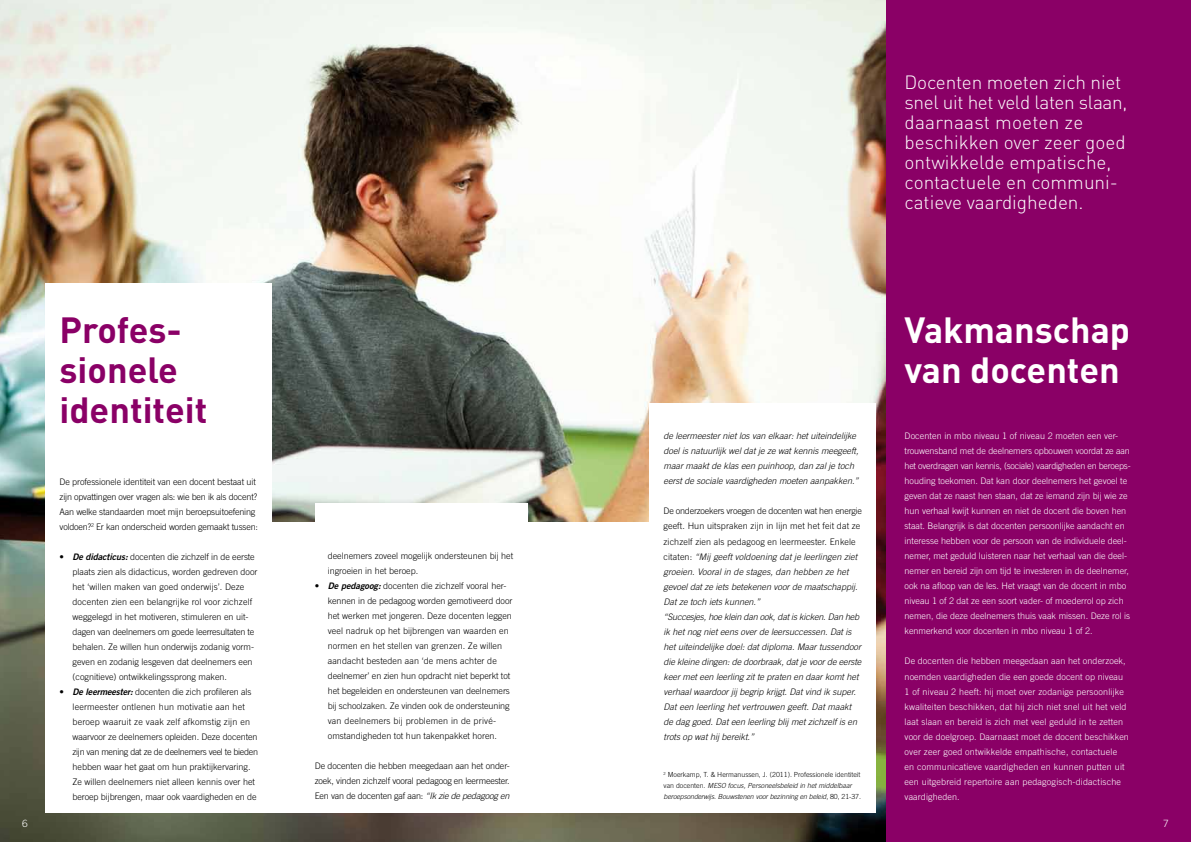
<style>
.page{position:relative;width:1191px;height:842px;background:#fff}
.page>*{position:absolute;margin:0;border:0;box-sizing:border-box;transform-origin:0 0}
.t1{font:700 36px/40px "DIN";color:#8a0066}
.t2{font:700 36px/40px "DIN";color:#fff}
.t3{font:300 19px/20px "DIN";color:#fff}
.t4{font:300 10px "Trade Gothic";color:#fff}
.t5{font:300 9px/15px "Trade Gothic";color:#000}
.t6{font:italic 300 9px/15px "Trade Gothic";color:#000}
.t7{font:300 9px/15px "Trade Gothic";color:#fff}
.t8{font:300 9px/15px "Trade Gothic";letter-spacing:.02em;color:#fff}
.t9{font:300 9px/15px "Trade Gothic";letter-spacing:-.02em;color:#000}
.t10{font:italic 300 7px/11px "Trade Gothic";letter-spacing:-.01em;color:#000}
.s1{font-family:"Trade Gothic Bold Two";font-weight:400;font-style:italic}
.s2{font-style:italic}
.s3{font-style:normal}
</style>
<div class="page">
<img style="left:0;top:0;width:886px;height:842px">
<div style="left:886px;top:0;width:305px;height:842px;background:#8a0066"></div>
<div style="left:45px;top:284px;width:227px;height:529px;background:#fff"></div>
<div style="left:268px;top:522px;width:385px;height:291px;background:#fff"></div>
<div style="left:649px;top:403px;width:227px;height:410px;background:#fff"></div>
<div style="left:315px;top:503px;width:212px;height:26px;background:#fff"></div>
<h1 class="t1" style="left:60px;top:309px;width:149px">Profes&shy;sionele identiteit</h1>
<p class="t9" style="left:60px;top:474px;width:200px">De professionele identiteit van een docent bestaat uit zijn opvattingen over vragen als: wie ben ik als docent?<br>Aan welke standaarden moet mijn beroepsuitoefening voldoen?<sup>2</sup> Er kan onderscheid worden gemaakt tussen:</p>
<p class="t5" style="left:73px;top:549px;width:187px;text-indent:-13px">• <span class="s1">De didacticus:</span> docenten die zichzelf in de eerste plaats zien als didacticus, worden gedreven door het ‘willen maken van goed onderwijs’. Deze docenten zien een belangrijke rol voor zichzelf weggelegd in het motiveren, stimuleren en uit&shy;dagen van deelnemers om goede leerresultaten te behalen. Ze willen hun onderwijs zodanig vorm&shy;geven en zodanig lesgeven dat deelnemers een (cognitieve) ontwikkelingssprong maken.</p>
<p class="t5" style="left:73px;top:684px;width:187px;text-indent:-13px">• <span class="s1">De leermeester:</span> docenten die zich profileren als leermeester ontlenen hun motivatie aan het beroep waaruit ze vaak zelf afkomstig zijn en waarvoor ze deelnemers opleiden. Deze docenten zijn van mening dat ze de deelnemers veel te bieden hebben waar het gaat om hun praktijkervaring.<br>Ze willen deelnemers niet alleen kennis over het beroep bijbrengen, maar ook vaardigheden en de</p>
<p class="t5" style="left:328px;top:549px;width:187px">deelnemers zoveel mogelijk ondersteunen bij het ingroeien in het beroep.</p>
<p class="t5" style="left:328px;top:579px;width:186px;text-indent:-13px">• <span class="s1">De pedagoog:</span> docenten die zichzelf vooral her&shy;kennen in de pedagoog worden gemotiveerd door het werken met jongeren. Deze docenten leggen veel nadruk op het bijbrengen van waarden en normen en het stellen van grenzen. Ze willen aandacht besteden aan ‘de mens achter de deelnemer’ en zien hun opdracht niet beperkt tot het begeleiden en ondersteunen van deelnemers bij schoolzaken. Ze vinden ook de ondersteuning van deelnemers bij problemen in de privé&shy;omstandigheden tot hun takenpakket horen.</p>
<p class="t5" style="left:315px;top:759px;width:196px;text-align:justify">De docenten die hebben meegedaan aan het onder&shy;zoek, vinden zichzelf vooral pedagoog en leermeester.<br>Een van de docenten gaf aan: <span class="s2">“Ik zie de pedagoog en</span></p>
<p class="t6" style="left:663px;top:429px;width:197px">de leermeester niet los van elkaar: het uiteindelijke doel is natuurlijk wel dat je ze wat kennis meegeeft, maar maakt de klas een puinhoop, dan zal je toch eerst de sociale vaardigheden moeten aanpakken.”</p>
<p class="t6" style="left:663px;top:504px;width:200px"><span class="s3">De onderzoekers vroegen de docenten wat hen energie geeft. Hun uitspraken zijn in lijn met het feit dat ze zichzelf zien als pedagoog en leermeester. Enkele citaten:</span> “Mij geeft voldoening dat je leerlingen ziet groeien. Vooral in de stages, dan hebben ze het gevoel dat ze iets betekenen voor de maatschappij.<br>Dat ze toch iets kunnen.”<br>“Succesjes, hoe klein dan ook, dat is kicken. Dan heb ik het nog niet eens over de leersuccessen. Dat is het uiteindelijke doel: dat diploma. Maar tussendoor die kleine dingen: de doorbraak, dat je voor de eerste keer met een leerling zit te praten en daar komt het verhaal waardoor jij begrip krijgt. Dat vind ik super.<br>Dat een leerling het vertrouwen geeft. Dat maakt de dag goed. Dat een leerling blij met zichzelf is en trots op wat hij bereikt.”</p>
<p class="t10" style="left:663px;top:769px;width:199px"><sup>2</sup> <span class="s3">Moerkamp, T. &amp; Hermanussen, J. (2011). Professionele identiteit van docenten.</span> MESO focus, Personeelsbeleid in het middelbaar beroepsonderwijs<span class="s3">.</span> Bouwstenen voor bezinning en beleid<span class="s3">, 80, 21-37.</span></p>
<h2 class="t3" style="left:904px;top:72px;width:224px">Docenten moeten zich niet snel uit het veld laten slaan, daarnaast moeten ze beschikken over zeer goed ontwikkelde empatische, contactuele en communi&shy;catieve vaardigheden.</h2>
<h1 class="t2" style="left:904px;top:309px;width:227px">Vakmanschap van docenten</h1>
<p class="t7" style="left:904px;top:429px;width:228px">Docenten in mbo niveau 1 of niveau 2 moeten een ver&shy;trouwensband met de deelnemers opbouwen voordat ze aan het overdragen van kennis, (sociale) vaardigheden en beroeps&shy;houding toekomen. Dat kan door deelnemers het gevoel te geven dat ze naast hen staan, dat ze iemand zijn bij wie ze hun verhaal kwijt kunnen en niet de docent die boven hen staat. Belangrijk is dat docenten persoonlijke aandacht en interesse hebben voor de persoon van de individuele deel&shy;nemer, met geduld luisteren naar het verhaal van die deel&shy;nemer en bereid zijn om tijd te investeren in de deelnemer, ook na afloop van de les. Het vraagt van de docent in mbo niveau 1 of 2 dat ze een soort vader- of moederrol op zich nemen, die deze deelnemers thuis vaak missen. Deze rol is kenmerkend voor docenten in mbo niveau 1 of 2.</p>
<p class="t8" style="left:904px;top:654px;width:226px">De docenten die hebben meegedaan aan het onderzoek, noemden vaardigheden die een goede docent op niveau 1 of niveau 2 heeft: hij moet over zodanige persoonlijke kwaliteiten beschikken, dat hij zich niet snel uit het veld laat slaan en bereid is zich met veel geduld in te zetten voor de doelgroep. Daarnaast moet de docent beschikken over zeer goed ontwikkelde empathische, contactuele en communicatieve vaardigheden en kunnen putten uit een uitgebreid repertoire aan pedagogisch-didactische vaardigheden.</p>
<p class="t4" style="left:22px;top:818px;width:7px">6</p>
<p class="t4" style="left:1163px;top:818px;width:7px">7</p>
</div>
